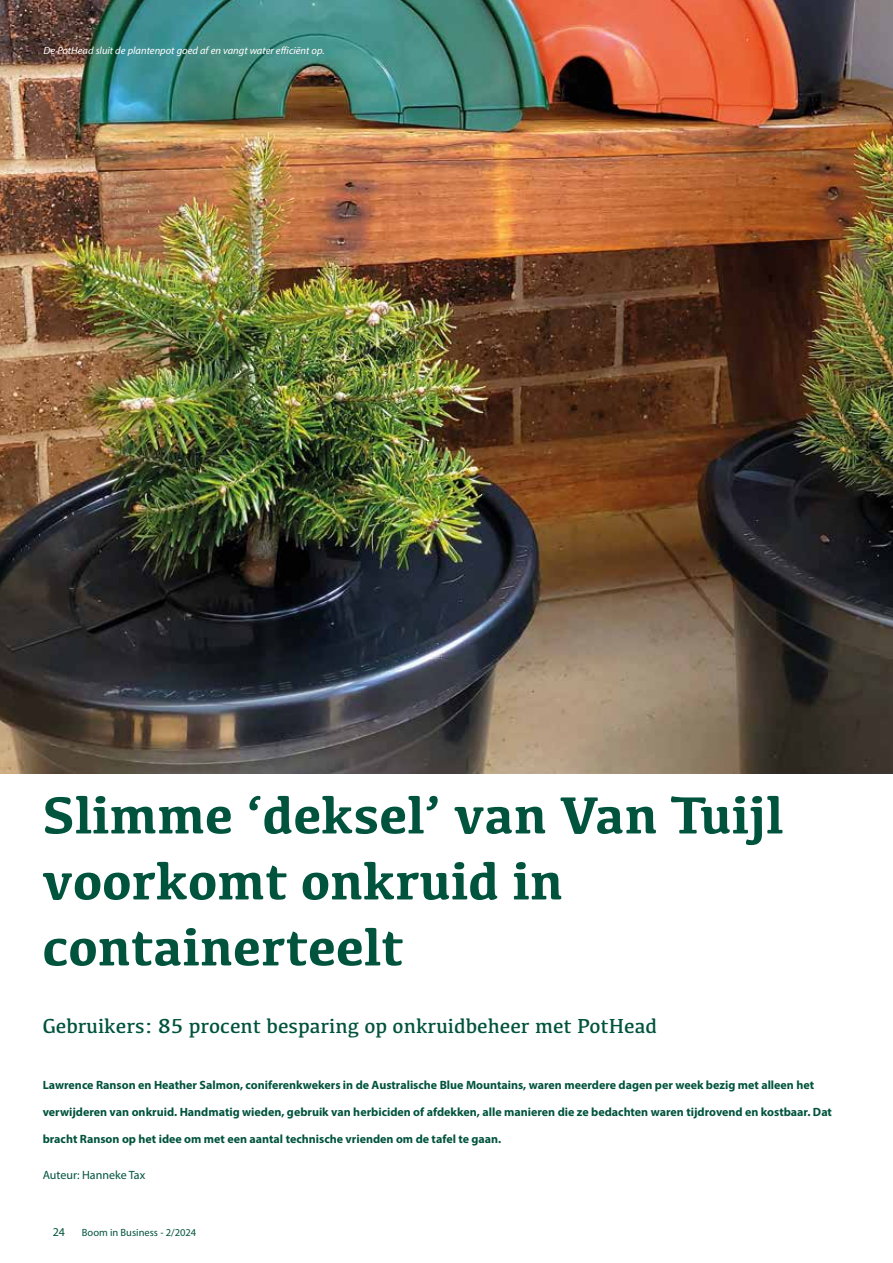
<style>
.page{position:relative;width:893px;height:1263px;background:#fff}
.page>*{position:absolute;margin:0;border:0;box-sizing:border-box;transform-origin:0 0}
.t1{font:700 54px/66px "Kefa";color:#00533d}
.t2{font:21px "Kefa";color:#00533d}
.t3{font:700 12px "Myriad Pro";color:#00533d}
.t4{font:12px "Myriad Pro";color:#00533d}
.t5{font:italic 10.5px "Myriad Pro";color:#fff}
.t6{font:10.5px "Myriad Pro";color:#00533d}
</style>
<div class="page">
<img style="left:0;top:0;width:893px;height:774px">
<p class="t5" style="left:44px;top:44px;width:283px">De PotHead sluit de plantenpot goed af en vangt water efficiënt op.</p>
<h1 class="t1" style="left:43px;top:779px;width:742px">Slimme ‘deksel’ van Van Tuijl voorkomt onkruid in containerteelt</h1>
<h2 class="t2" style="left:43px;top:1013px;width:616px">Gebruikers: 85 procent besparing op onkruidbeheer met PotHead</h2>
<p class="t3" style="left:43px;top:1077px;width:773px">Lawrence Ranson en Heather Salmon, coniferenkwekers in de Australische Blue Mountains, waren meerdere dagen per week bezig met alleen het</p>
<p class="t3" style="left:43px;top:1104px;width:791px">verwijderen van onkruid. Handmatig wieden, gebruik van herbiciden of afdekken, alle manieren die ze bedachten waren tijdrovend en kostbaar. Dat</p>
<p class="t3" style="left:43px;top:1131px;width:460px">bracht Ranson op het idee om met een aantal technische vrienden om de tafel te gaan.</p>
<p class="t4" style="left:43px;top:1168px;width:104px">Auteur: Hanneke Tax</p>
<p class="t4" style="left:53px;top:1224px;width:14px">24</p>
<p class="t6" style="left:82px;top:1226px;width:116px">Boom in Business - 2/2024</p>
</div>
